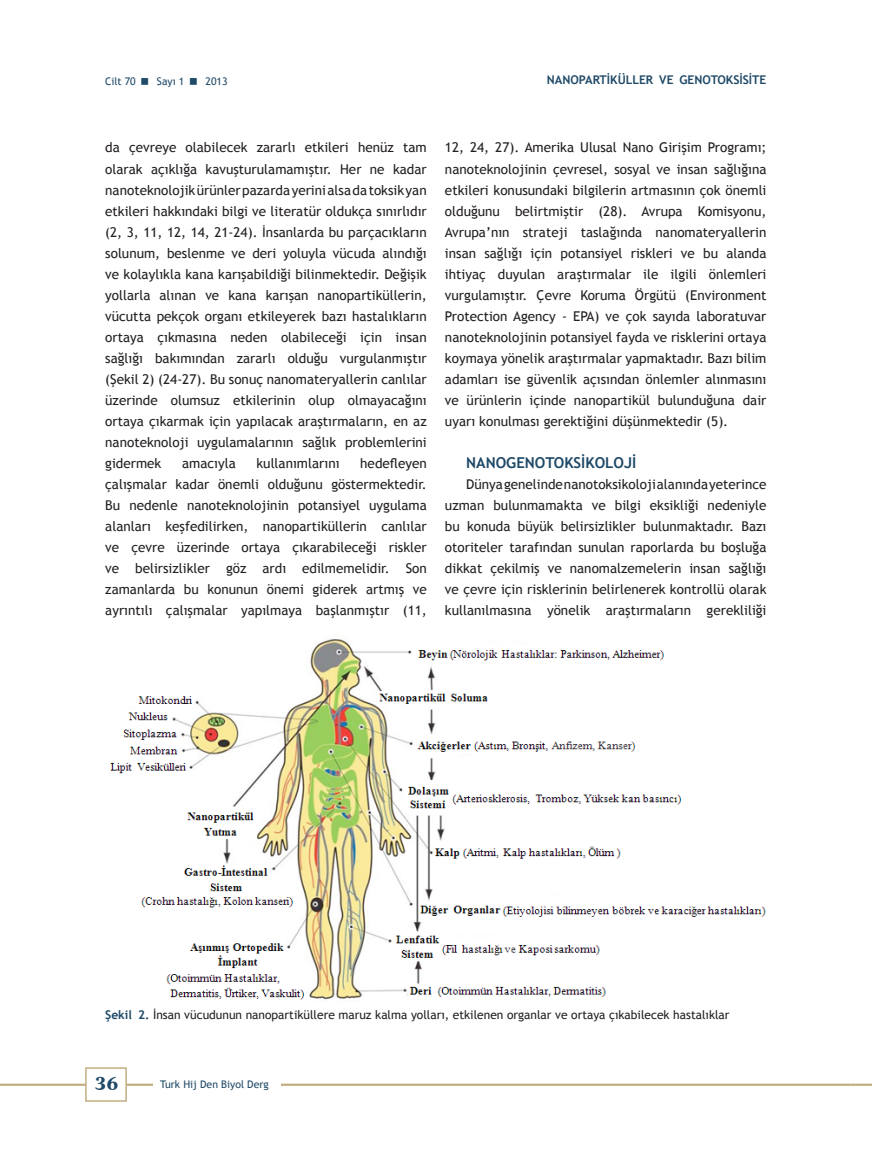
<style>
.page{position:relative;width:872px;height:1170px;background:#fff}
.page>*{position:absolute;margin:0;border:0;box-sizing:border-box;transform-origin:0 0}
.t1{font:900 18px "Arrus BT";color:#1e4967}
.metin{font:700 15px "Trebuchet MS";color:#1e4967}
.metin-2{font:13.5px/21px "Trebuchet MS";color:#231f20;text-align:justify}
.t2{font:12px "Trebuchet MS";color:#231f20}
.metin-3{font:700 12px "Trebuchet MS";color:#1e4967}
.t3{font:10.5px "Trebuchet MS";color:#1e4967}
.s1{font-weight:700;color:#1e4967}
</style>
<div class="page">
<hr style="left:850px;top:1083px;width:22px;height:2px;background:#c4ae83">
<hr style="left:0;top:1083px;width:850px;height:2px;background:#c4ae83">
<div style="left:85px;top:1067px;width:42px;height:34px;background:#fff;border:2px solid #c4ae83"></div>
<div style="left:153px;top:1077px;width:128px;height:14px;background:#fff"></div>
<img style="left:110px;top:639px;width:656px;height:361px">
<p class="t3" style="left:105px;top:75px;width:32px">Cilt 70</p>
<p class="t3" style="left:157px;top:75px;width:29px">Sayı 1</p>
<p class="t3" style="left:205px;top:75px;width:24px">2013</p>
<p class="metin-3" style="left:547px;top:72px;width:221px">NANOPARTİKÜLLER VE GENOTOKSİSİTE</p>
<p class="metin-2" style="left:105px;top:137px;width:323px">da çevreye olabilecek zararlı etkileri henüz tam olarak açıklığa kavuşturulamamıştır. Her ne kadar nanoteknolojik ürünler pazarda yerini alsa da toksik yan etkileri hakkındaki bilgi ve literatür oldukça sınırlıdır (2, 3, 11, 12, 14, 21-24). İnsanlarda bu parçacıkların solunum, beslenme ve deri yoluyla vücuda alındığı ve kolaylıkla kana karışabildiği bilinmektedir. Değişik yollarla alınan ve kana karışan nanopartiküllerin, vücutta pekçok organı etkileyerek bazı hastalıkların ortaya çıkmasına neden olabileceği için insan sağlığı bakımından zararlı olduğu vurgulanmıştır (Şekil 2) (24-27). Bu sonuç nanomateryallerin canlılar üzerinde olumsuz etkilerinin olup olmayacağını ortaya çıkarmak için yapılacak araştırmaların, en az nanoteknoloji uygulamalarının sağlık problemlerini gidermek</p>
<p class="metin-2" style="left:105px;top:452px;width:323px;text-indent:255px">hedefleyen çalışmalar kadar önemli olduğunu göstermektedir.<br>Bu nedenle nanoteknolojinin potansiyel uygulama alanları keşfedilirken, nanopartiküllerin canlılar ve çevre üzerinde ortaya çıkarabileceği riskler ve belirsizlikler göz ardı edilmemelidir. Son zamanlarda bu konunun önemi giderek artmış ve ayrıntılı çalışmalar yapılmaya başlanmıştır (11,</p>
<p class="metin-2" style="left:182px;top:452px;width:55px">amacıyla</p>
<p class="metin-2" style="left:256px;top:452px;width:85px">kullanımlarını</p>
<p class="metin-2" style="left:445px;top:137px;width:323px">12, 24, 27). Amerika Ulusal Nano Girişim Programı; nanoteknolojinin çevresel, sosyal ve insan sağlığına etkileri konusundaki bilgilerin artmasının çok önemli olduğunu belirtmiştir (28). Avrupa Komisyonu, Avrupa’nın strateji taslağında nanomateryallerin insan sağlığı için potansiyel riskleri ve bu alanda ihtiyaç duyulan araştırmalar ile ilgili önlemleri vurgulamıştır. Çevre Koruma Örgütü (Environment Protection Agency - EPA) ve çok sayıda laboratuvar nanoteknolojinin potansiyel fayda ve risklerini ortaya koymaya yönelik araştırmalar yapmaktadır. Bazı bilim adamları ise güvenlik açısından önlemler alınmasını ve ürünlerin içinde nanopartikül bulunduğuna dair uyarı konulması gerektiğini düşünmektedir (5).</p>
<p class="metin" style="left:466px;top:453px;width:171px">NANOGENOTOKSİKOLOJİ</p>
<p class="metin-2" style="left:445px;top:473px;width:323px;text-indent:21px">Dünya genelinde nanotoksikoloji alanında yeterince uzman bulunmamakta ve bilgi eksikliği nedeniyle bu konuda büyük belirsizlikler bulunmaktadır. Bazı otoriteler tarafından sunulan raporlarda bu boşluğa dikkat çekilmiş ve nanomalzemelerin insan sağlığı ve çevre için risklerinin belirlenerek kontrollü olarak kullanılmasına yönelik araştırmaların gerekliliği</p>
<p class="t2" style="left:105px;top:1007px;width:626px"><span class="s1">Şekil 2.</span> İnsan vücudunun nanopartiküllere maruz kalma yolları, etkilenen organlar ve ortaya çıkabilecek hastalıklar</p>
<h1 class="t1" style="left:95px;top:1071px;width:25px">36</h1>
<p class="t3" style="left:160px;top:1078px;width:110px">Turk Hij Den Biyol Derg</p>
</div>
